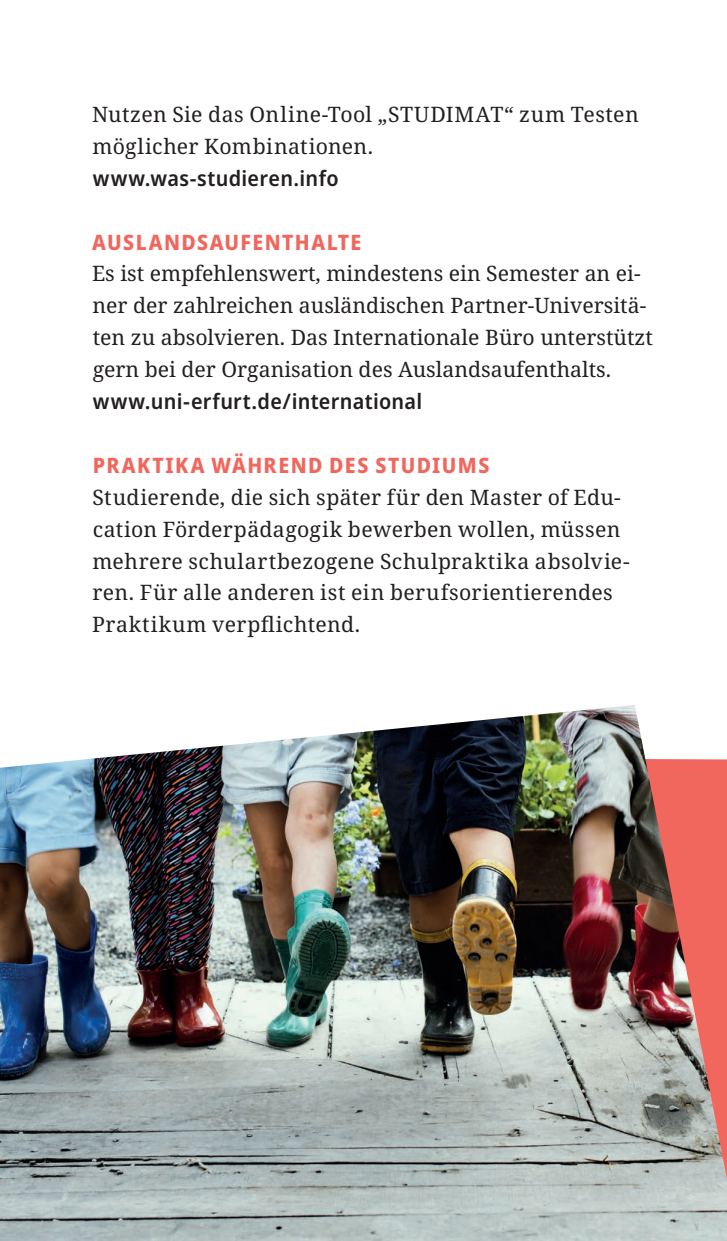
<style>
.page{position:relative;width:727px;height:1241px;background:#fff}
.page>*{position:absolute;margin:0;border:0;box-sizing:border-box;transform-origin:0 0}
.t1{font:21.25px/32px "Noto Serif";letter-spacing:.005em;color:#231f20}
.t2{font:600 semi-condensed 21.25px "Noto Sans";letter-spacing:.015em;color:#231f20}
.t3{font:800 semi-condensed 21.25px "Noto Sans";letter-spacing:.065em;color:#f1665d}
</style>
<div class="page">
<img style="left:0;top:705px;width:726px;height:535px">
<p class="t1" style="left:92px;top:99px;width:548px">Nutzen Sie das Online-Tool „STUDIMAT“ zum Testen möglicher Kombinationen.</p>
<p class="t2" style="left:93px;top:163px;width:247px">www.was-studieren.info</p>
<p class="t3" style="left:92px;top:226px;width:270px">AUSLANDSAUFENTHALTE</p>
<p class="t1" style="left:92px;top:258px;width:562px">Es ist empfehlenswert, mindestens ein Semester an ei&shy;ner der zahlreichen ausländischen Partner-Universitä&shy;ten zu absolvieren. Das Internationale Büro unterstützt gern bei der Organisation des Auslandsaufenthalts.</p>
<p class="t2" style="left:93px;top:386px;width:330px">www.uni-erfurt.de/international</p>
<p class="t3" style="left:93px;top:449px;width:398px">PRAKTIKA WÄHREND DES STUDIUMS</p>
<p class="t1" style="left:92px;top:481px;width:539px">Studierende, die sich später für den Master of Edu&shy;cation Förderpädagogik bewerben wollen, müssen mehrere schulartbezogene Schulpraktika absolvie&shy;ren. Für alle anderen ist ein berufsorientierendes Praktikum verpflichtend.</p>
</div>
